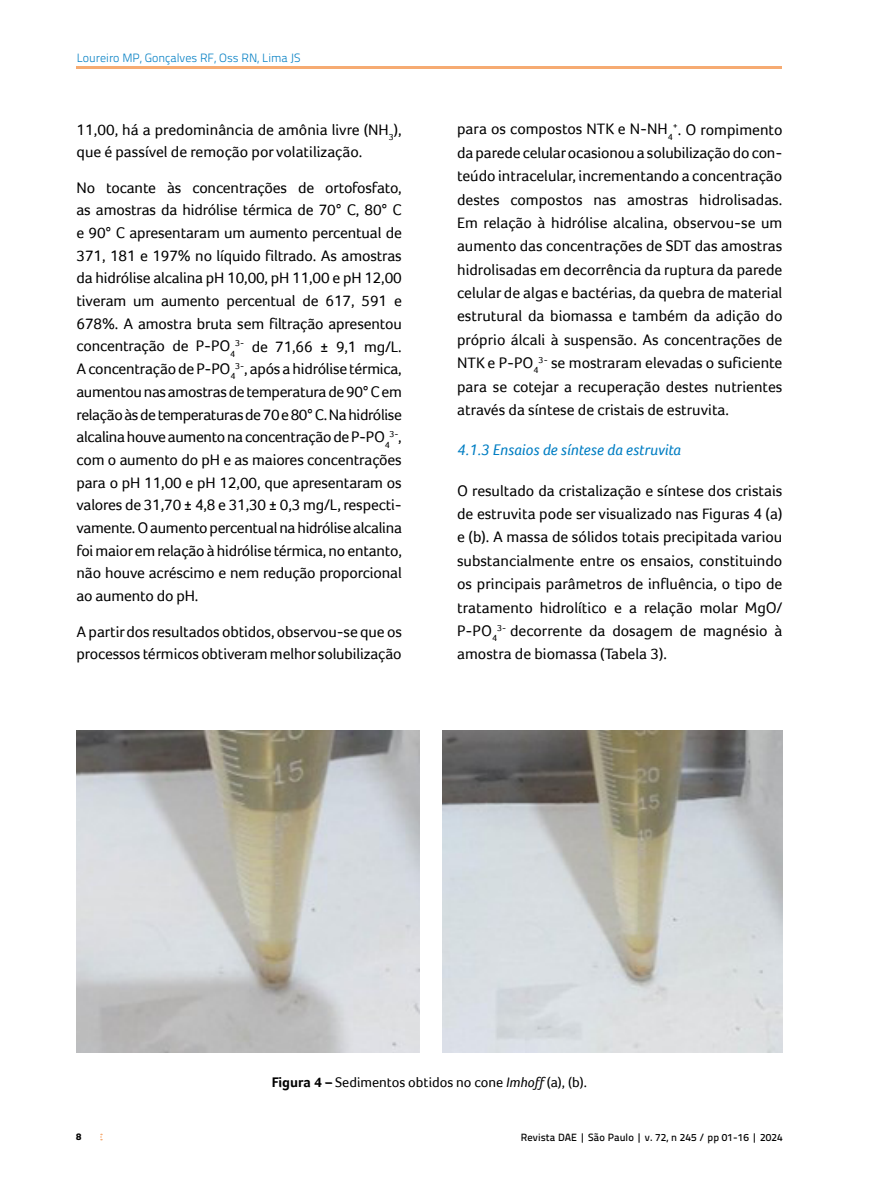
<style>
.page{position:relative;width:893px;height:1191px;background:#fff}
.page>*{position:absolute;margin:0;border:0;box-sizing:border-box;transform-origin:0 0}
.t1{font:15.75px/22.6px "Foco";letter-spacing:-.01em;color:#000;text-align:justify}
.t2{font:italic 15.75px "Foco";color:#007ec3}
.t3{font:14.25px "Foco";color:#000}
.t4{font:300 12px "Titillium Text 22 L";color:#007ec3}
.t5{font:500 10.5px "Titillium Text 22 L";letter-spacing:.01em;color:#000}
.t6{font:800 9.75px "Titillium Text 22 L";color:#000}
.t7{font:9.15px "Foco";color:#000}
.s1{font-size:15.75px}
.s2{font-weight:700}
.s3{font-style:italic}
</style>
<div class="page">
<hr style="left:77px;top:66px;width:705px;height:3px;background:#f6ab72">
<img style="left:76px;top:730px;width:344px;height:322px">
<img style="left:442px;top:730px;width:340px;height:322px">
<p class="t4" style="left:77px;top:49px;width:225px">Loureiro MP, Gonçalves RF, Oss RN, Lima JS</p>
<p class="t1" style="left:77px;top:118px;width:327px">11,00, há a predominância de amônia livre (NH<sub>3</sub>), que é passível de remoção por volatilização.</p>
<p class="t1" style="left:77px;top:176px;width:327px">No tocante às concentrações de ortofosfato, as amostras da hidrólise térmica de 70° C, 80° C e 90° C apresentaram um aumento percentual de 371, 181 e 197% no líquido filtrado. As amostras da hidrólise alcalina pH 10,00, pH 11,00 e pH 12,00 tiveram um aumento percentual de 617, 591 e 678%. A amostra bruta sem filtração apresentou concentração de P-PO<sub>4</sub><sup>3-</sup> de 71,66 ± 9,1 mg/L.<br>A concentração de P-PO<sub>4</sub><sup>3-</sup>, após a hidrólise térmica, aumentou nas amostras de temperatura de 90° C em relação às de temperaturas de 70 e 80° C. Na hidrólise alcalina houve aumento na concentração de P-PO<sub>4</sub></p>
<p class="t7" style="left:390px;top:429px;width:14px">3-<span class="s1">,</span></p>
<p class="t1" style="left:77px;top:448px;width:327px">com o aumento do pH e as maiores concentrações para o pH 11,00 e pH 12,00, que apresentaram os valores de 31,70 ± 4,8 e 31,30 ± 0,3 mg/L, respecti&shy;vamente. O aumento percentual na hidrólise alcalina foi maior em relação à hidrólise térmica, no entanto, não houve acréscimo e nem redução proporcional ao aumento do pH.</p>
<p class="t1" style="left:77px;top:620px;width:327px">A partir dos resultados obtidos, observou-se que os processos térmicos obtiveram melhor solubilização</p>
<p class="t1" style="left:457px;top:117px;width:327px;line-height:23.4px">para os compostos NTK e N-NH<sub>4</sub><sup>+</sup>. O rompimento da parede celular ocasionou a solubilização do con&shy;teúdo intracelular, incrementando a concentração destes compostos nas amostras hidrolisadas.<br>Em relação à hidrólise alcalina, observou-se um aumento das concentrações de SDT das amostras hidrolisadas em decorrência da ruptura da parede celular de algas e bactérias, da quebra de material estrutural da biomassa e também da adição do próprio álcali à suspensão. As concentrações de NTK e P-PO<sub>4</sub><sup>3-</sup> se mostraram elevadas o suficiente para se cotejar a recuperação destes nutrientes através da síntese de cristais de estruvita.</p>
<p class="t2" style="left:457px;top:441px;width:225px">4.1.3 Ensaios de síntese da estruvita</p>
<p class="t1" style="left:457px;top:478px;width:327px;line-height:23.4px">O resultado da cristalização e síntese dos cristais de estruvita pode ser visualizado nas Figuras 4 (a) e (b). A massa de sólidos totais precipitada variou substancialmente entre os ensaios, constituindo os principais parâmetros de influência, o tipo de tratamento hidrolítico e a relação molar MgO/ P-PO<sub>4</sub><sup>3-</sup> decorrente da dosagem de magnésio à amostra de biomassa (Tabela 3).</p>
<p class="t3" style="left:272px;top:1074px;width:317px"><span class="s2">Figura 4 –</span> Sedimentos obtidos no cone <span class="s3">Imhoff</span> (a), (b).</p>
<p class="t6" style="left:76px;top:1129px;width:7px">8</p>
<p class="t5" style="left:521px;top:1129px;width:263px">Revista DAE | São Paulo | v. 72, n 245 / pp 01-16 | 2024</p>
</div>
